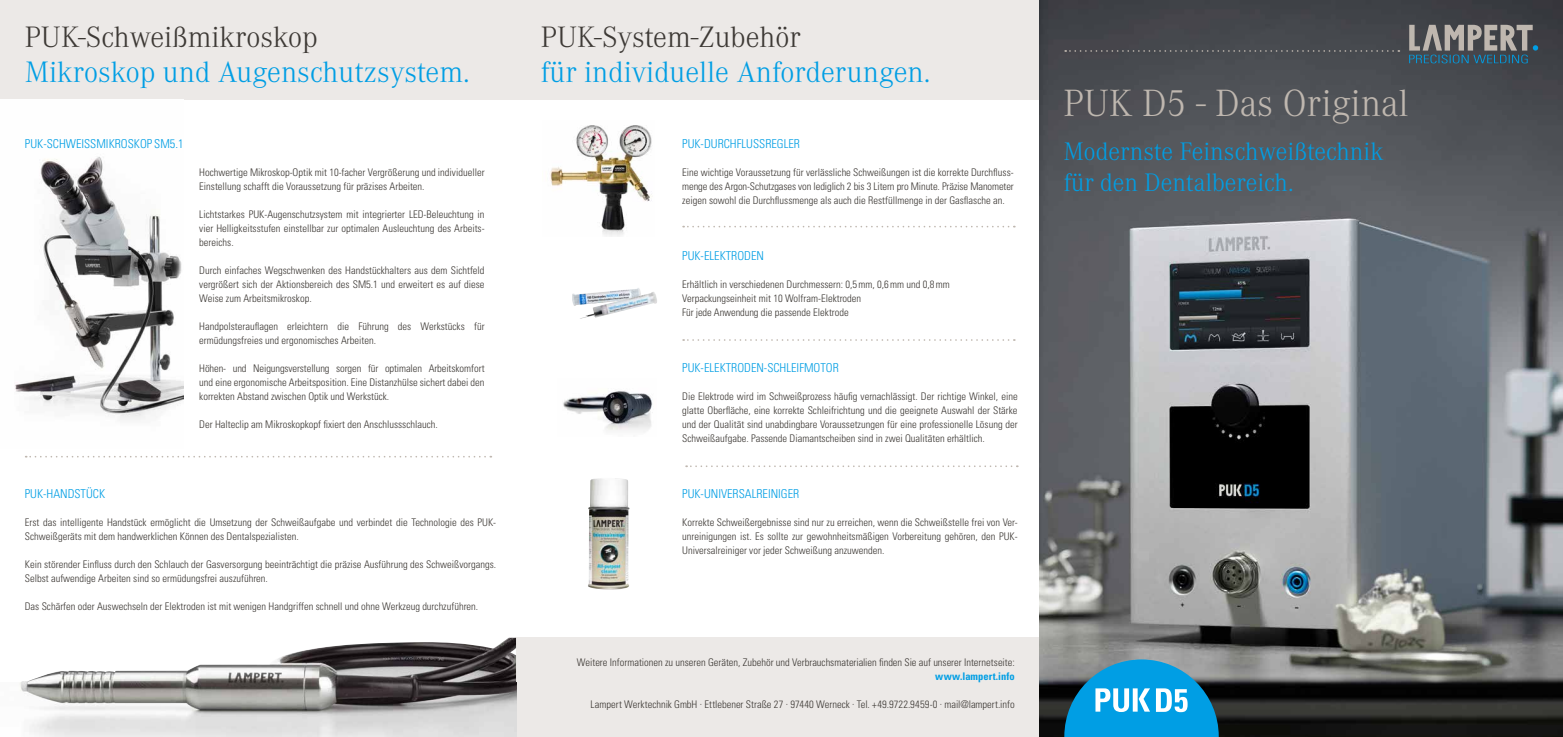
<style>
.page{position:relative;width:1563px;height:737px;background:#fff}
.page>*{position:absolute;margin:0;border:0;box-sizing:border-box;transform-origin:0 0}
.t1{font:300 39.38px "Corporate A";color:#bfb7af}
.t2{font:300 30.62px "Corporate A";color:#009ee4}
.t3{font:300 30.62px "Corporate A";color:#3d3935}
.t4{font:300 26.25px/31.5px "Corporate A";color:#009ee4}
.t5{font:300 condensed 12.25px "Univers LT Std";color:#009ee4}
.t6{font:300 condensed 10.5px/14px "Univers LT Std";color:#3d3935;text-align:justify}
.t7{font:700 condensed 10.5px "Univers LT Std";letter-spacing:.005em;color:#009ee4}
</style>
<div class="page">
<div style="left:0;top:0;width:1039px;height:99px;background:#ece9e7"></div>
<div style="left:516px;top:637px;width:523px;height:100px;background:#ece9e7"></div>
<img style="left:1039px;top:0;width:524px;height:737px">
<img style="left:15px;top:157px;width:169px;height:263px">
<img style="left:550px;top:125px;width:102px;height:112px">
<img style="left:572px;top:288px;width:68px;height:18px">
<img style="left:579px;top:291px;width:78px;height:28px">
<img style="left:588px;top:478px;width:41px;height:112px">
<svg style="left:1064px;top:659px;width:154px;height:78px;background:#2f9ccc"></svg>
<img style="left:29px;top:710px;width:487px;height:27px">
<img style="left:20px;top:637px;width:496px;height:73px">
<svg style="left:1065px;top:50px;width:334px;height:2px"></svg>
<svg style="left:1409px;top:25px;width:129px;height:38px;background:#697175"></svg>
<svg style="left:683px;top:226px;width:325px;height:1px"></svg>
<svg style="left:683px;top:339px;width:321px;height:2px"></svg>
<svg style="left:686px;top:465px;width:325px;height:2px"></svg>
<svg style="left:26px;top:456px;width:465px;height:1px"></svg>
<img style="left:563px;top:391px;width:90px;height:41px">
<h2 class="t3" style="left:25px;top:26px;width:294px">PUK-Schweißmikroskop</h2>
<h2 class="t2" style="left:25px;top:61px;width:446px">Mikroskop und Augenschutzsystem.</h2>
<p class="t5" style="left:25px;top:137px;width:160px">PUK-SCHWEISSMIKROSKOP SM5.1</p>
<p class="t6" style="left:199px;top:165px;width:287px">Hochwertige Mikroskop-Optik mit 10-facher Vergrößerung und individueller<br>Einstellung schafft die Voraussetzung für präzises Arbeiten.</p>
<p class="t6" style="left:199px;top:207px;width:287px">Lichtstarkes PUK-Augenschutzsystem mit integrierter LED-Beleuchtung in vier Helligkeitsstufen einstellbar zur optimalen Ausleuchtung des Arbeits&shy;bereichs.</p>
<p class="t6" style="left:199px;top:263px;width:287px">Durch einfaches Wegschwenken des Handstückhalters aus dem Sichtfeld vergrößert sich der Aktionsbereich des SM5.1 und erweitert es auf diese Weise zum Arbeitsmikroskop.</p>
<p class="t6" style="left:199px;top:319px;width:287px">Handpolsterauflagen erleichtern die Führung des Werkstücks für ermüdungsfreies und ergonomisches Arbeiten.</p>
<p class="t6" style="left:199px;top:361px;width:287px">Höhen- und Neigungsverstellung sorgen für optimalen Arbeitskomfort und eine ergonomische Arbeitsposition. Eine Distanzhülse sichert dabei den korrekten Abstand zwischen Optik und Werkstück.</p>
<p class="t6" style="left:199px;top:417px;width:240px">Der Halteclip am Mikroskopkopf fixiert den Anschlussschlauch.</p>
<p class="t5" style="left:25px;top:487px;width:82px">PUK-HANDSTÜCK</p>
<p class="t6" style="left:25px;top:515px;width:473px">Erst das intelligente Handstück ermöglicht die Umsetzung der Schweißaufgabe und verbindet die Technologie des PUK-<br>Schweißgeräts mit dem handwerklichen Können des Dentalspezialisten.</p>
<p class="t6" style="left:25px;top:557px;width:473px">Kein störender Einfluss durch den Schlauch der Gasversorgung beeinträchtigt die präzise Ausführung des Schweißvorgangs.<br>Selbst aufwendige Arbeiten sind so ermüdungsfrei auszuführen.</p>
<p class="t6" style="left:25px;top:599px;width:455px">Das Schärfen oder Auswechseln der Elektroden ist mit wenigen Handgriffen schnell und ohne Werkzeug durchzuführen.</p>
<h2 class="t3" style="left:541px;top:26px;width:261px">PUK-System-Zubehör</h2>
<h2 class="t2" style="left:541px;top:61px;width:391px">für individuelle Anforderungen.</h2>
<p class="t5" style="left:682px;top:137px;width:119px">PUK-DURCHFLUSSREGLER</p>
<p class="t6" style="left:682px;top:165px;width:333px">Eine wichtige Voraussetzung für verlässliche Schweißungen ist die korrekte Durchfluss&shy;menge des Argon-Schutzgases von lediglich 2 bis 3 Litern pro Minute. Präzise Manometer zeigen sowohl die Durchflussmenge als auch die Restfüllmenge in der Gasflasche an.</p>
<p class="t5" style="left:682px;top:249px;width:83px">PUK-ELEKTRODEN</p>
<p class="t6" style="left:682px;top:277px;width:269px;text-align:left">Erhältlich in verschiedenen Durchmessern: 0,5 mm, 0,6 mm und 0,8 mm<br>Verpackungseinheit mit 10 Wolfram-Elektroden<br>Für jede Anwendung die passende Elektrode</p>
<p class="t5" style="left:682px;top:361px;width:158px">PUK-ELEKTRODEN-SCHLEIFMOTOR</p>
<p class="t6" style="left:682px;top:389px;width:337px">Die Elektrode wird im Schweißprozess häufig vernachlässigt. Der richtige Winkel, eine glatte Oberfläche, eine korrekte Schleifrichtung und die geeignete Auswahl der Stärke und der Qualität sind unabdingbare Voraussetzungen für eine professionelle Lösung der Schweißaufgabe. Passende Diamantscheiben sind in zwei Qualitäten erhältlich.</p>
<p class="t5" style="left:682px;top:487px;width:119px">PUK-UNIVERSALREINIGER</p>
<p class="t6" style="left:682px;top:515px;width:337px">Korrekte Schweißergebnisse sind nur zu erreichen, wenn die Schweißstelle frei von Ver&shy;unreinigungen ist. Es sollte zur gewohnheitsmäßigen Vorbereitung gehören, den PUK-Universalreiniger vor jeder Schweißung anzuwenden.</p>
<p class="t6" style="left:577px;top:655px;width:439px">Weitere Informationen zu unseren Geräten, Zubehör und Verbrauchsmaterialien finden Sie auf unserer Internetseite:</p>
<p class="t7" style="left:935px;top:672px;width:81px">www.lampert.info</p>
<p class="t6" style="left:590px;top:697px;width:425px">Lampert Werktechnik GmbH · Ettlebener Straße 27 · 97440 Werneck · Tel. +49.9722.9459-0 · mail@lampert.info</p>
<h1 class="t1" style="left:1063px;top:89px;width:347px">PUK D5 - Das Original</h1>
<h3 class="t4" style="left:1063px;top:137px;width:321px">Modernste Feinschweißtechnik für den Dentalbereich.</h3>
</div>
